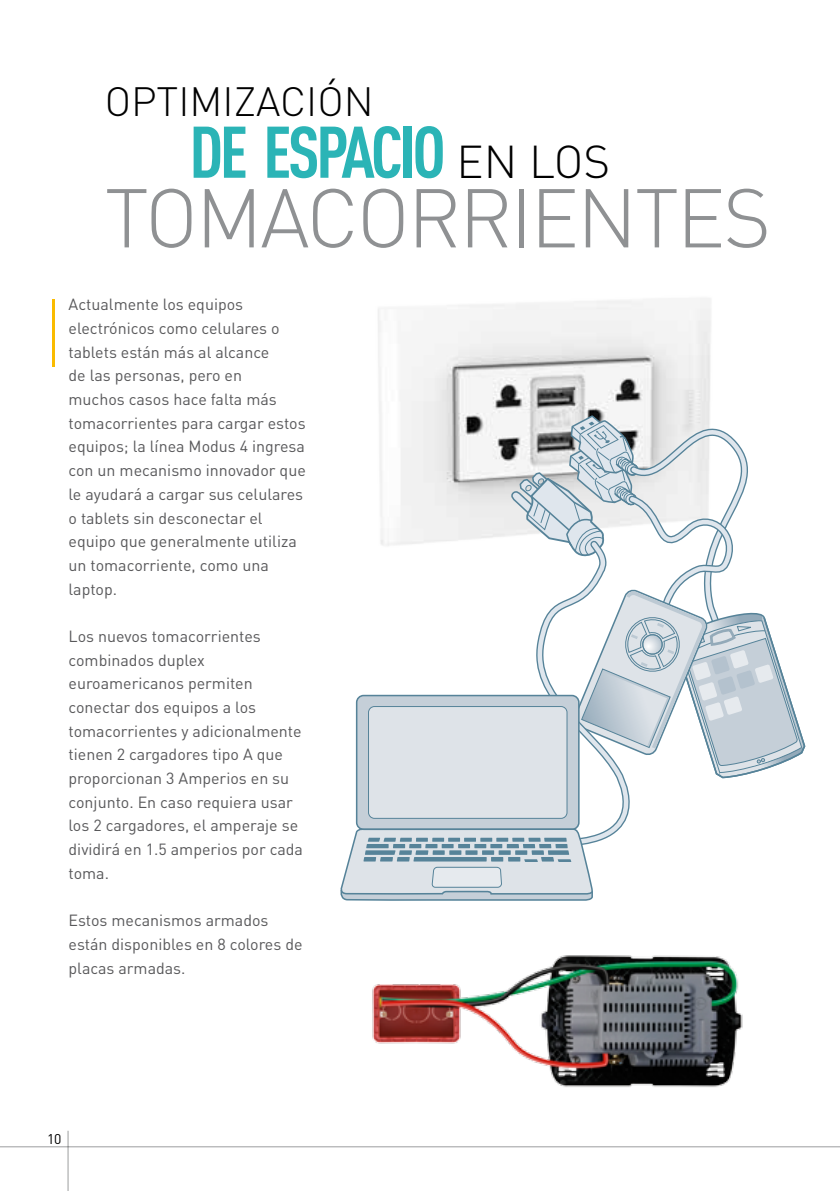
<style>
.page{position:relative;width:840px;height:1191px;background:#fff}
.page>*{position:absolute;margin:0;border:0;box-sizing:border-box;transform-origin:0 0}
.t1{font:300 81.8px "DIN Pro";letter-spacing:-.03em;color:#8f9193}
.t2{font:700 condensed 71.8px "DIN Pro";letter-spacing:-.05em;color:#2bb4b6}
.t3{font:300 40.4px "DIN Pro";color:#000}
.t4{font:16px/23.6px "DIN Pro";color:#58585a}
.t5{font:14px "DIN Pro";color:#000}
.s1{font-weight:300;font-stretch:normal;font-size:45.4px;color:#000}
</style>
<div class="page">
<hr style="left:52px;top:299px;width:3px;height:68px;background:#fabb00">
<img style="left:378px;top:298px;width:333px;height:108px">
<svg style="left:340px;top:406px;width:465px;height:495px"></svg>
<img style="left:372px;top:955px;width:371px;height:132px">
<hr style="left:0;top:1146px;width:839px;height:1px;background:#9c9e9f">
<hr style="left:67px;top:1130px;width:1px;height:61px;background:#9c9e9f">
<h3 class="t3" style="left:105px;top:74px;width:270px">OPTIMIZACIÓN</h3>
<h2 class="t2" style="left:189px;top:109px;width:422px">DE ESPACIO <span class="s1">EN LOS</span></h2>
<h1 class="t1" style="left:105px;top:162px;width:667px">TOMACORRIENTES</h1>
<p class="t4" style="left:68px;top:292px;width:239px">Actualmente los equipos electrónicos como celulares o tablets están más al alcance<br>de las personas, pero en<br>muchos casos hace falta más tomacorrientes para cargar estos equipos; la línea Modus 4 ingresa con un mecanismo innovador que le ayudará a cargar sus celulares o tablets sin desconectar el equipo que generalmente utiliza un tomacorriente, como una laptop.</p>
<p class="t4" style="left:68px;top:623px;width:236px">Los nuevos tomacorrientes combinados duplex euroamericanos permiten conectar dos equipos a los tomacorrientes y adicionalmente tienen 2 cargadores tipo A que proporcionan 3 Amperios en su conjunto. En caso requiera usar los 2 cargadores, el amperaje se dividirá en 1.5 amperios por cada toma.</p>
<p class="t4" style="left:68px;top:908px;width:235px">Estos mecanismos armados están disponibles en 8 colores de placas armadas.</p>
<p class="t5" style="left:47px;top:1129px;width:16px">10</p>
</div>
